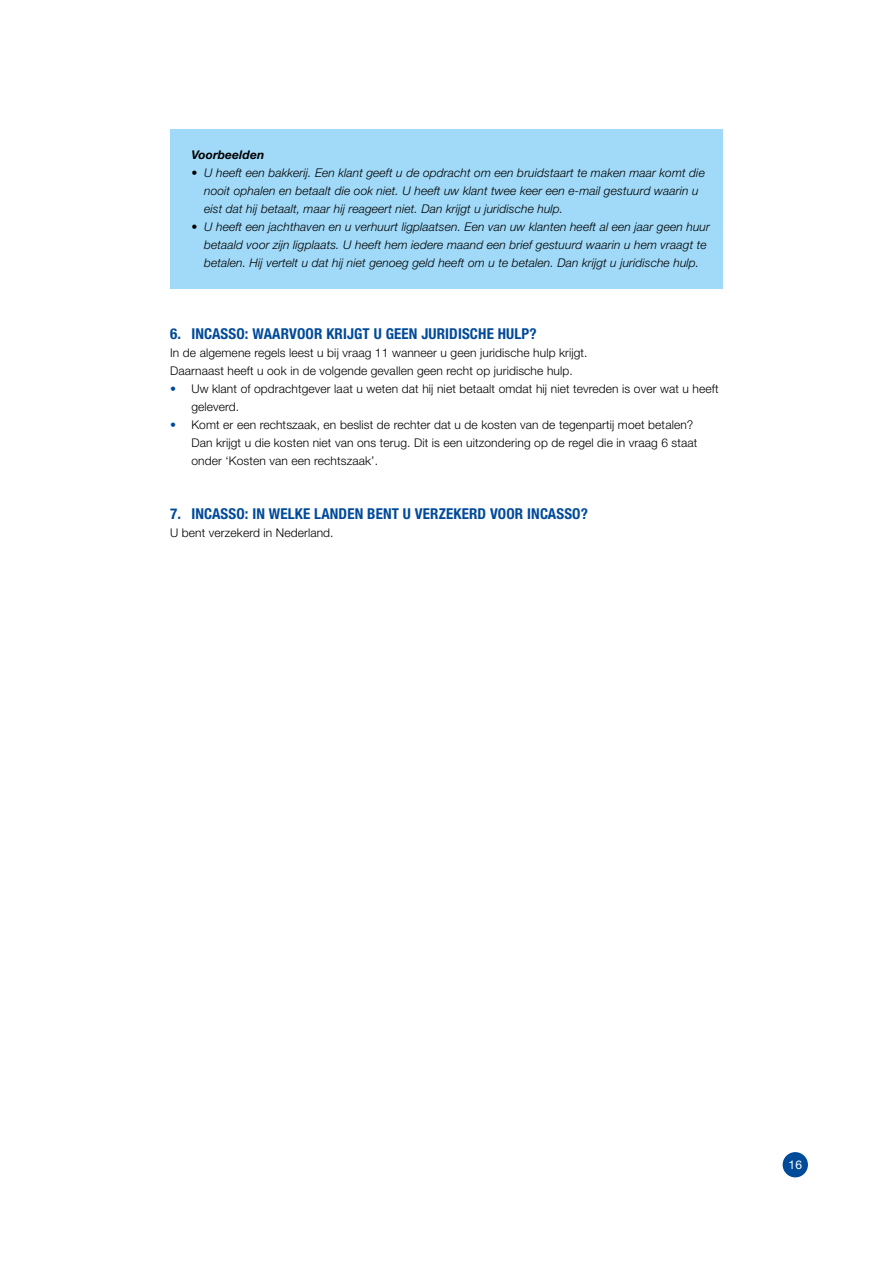
<style>
.page{position:relative;width:893px;height:1263px;background:#fff}
.page>*{position:absolute;margin:0;border:0;box-sizing:border-box;transform-origin:0 0}
.t1{font:700 condensed 15px "Helvetica Neue LT Std";letter-spacing:.01em;color:#004a9a}
.t2{font:italic 300 12px/18px "Helvetica Neue LT Std";letter-spacing:.01em;color:#000}
.t3{font:300 12px/18px "Helvetica Neue LT Std";letter-spacing:.01em;color:#000}
.t4{font:italic 700 12px "Helvetica Neue LT Std";letter-spacing:.01em;color:#000}
.t5{font:12px "Helvetica Neue LT Std";color:#fff}
.s1{font-style:normal}
.s2{color:#004a9a}
</style>
<div class="page">
<div style="left:783px;top:1152px;width:25px;height:25px;background:#004a9a;border-radius:50%"></div>
<div style="left:170px;top:129px;width:553px;height:160px;background:#a1daf8"></div>
<p class="t4" style="left:191px;top:147px;width:74px">Voorbeelden</p>
<p class="t2" style="left:204px;top:163px;width:502px;text-indent:-13px"><span class="s1">•</span> U heeft een bakkerij. Een klant geeft u de opdracht om een bruidstaart te maken maar komt die nooit ophalen en betaalt die ook niet. U heeft uw klant twee keer een e-mail gestuurd waarin u eist dat hij betaalt, maar hij reageert niet. Dan krijgt u juridische hulp.</p>
<p class="t2" style="left:204px;top:217px;width:507px;text-indent:-13px"><span class="s1">•</span> U heeft een jachthaven en u verhuurt ligplaatsen. Een van uw klanten heeft al een jaar geen huur betaald voor zijn ligplaats. U heeft hem iedere maand een brief gestuurd waarin u hem vraagt te betalen. Hij vertelt u dat hij niet genoeg geld heeft om u te betalen. Dan krijgt u juridische hulp.</p>
<p class="t1" style="left:170px;top:324px;width:368px">6. INCASSO: WAARVOOR KRIJGT U GEEN JURIDISCHE HULP?</p>
<p class="t3" style="left:170px;top:343px;width:419px">In de algemene regels leest u bij vraag 11 wanneer u geen juridische hulp krijgt.<br>Daarnaast heeft u ook in de volgende gevallen geen recht op juridische hulp.</p>
<p class="t3" style="left:191px;top:379px;width:529px;text-indent:-21px"><span class="s2">•</span> Uw klant of opdrachtgever laat u weten dat hij niet betaalt omdat hij niet tevreden is over wat u heeft geleverd.</p>
<p class="t3" style="left:191px;top:415px;width:508px;text-indent:-21px"><span class="s2">•</span> Komt er een rechtszaak, en beslist de rechter dat u de kosten van de tegenpartij moet betalen?<br>Dan krijgt u die kosten niet van ons terug. Dit is een uitzondering op de regel die in vraag 6 staat onder ‘Kosten van een rechtszaak’.</p>
<p class="t1" style="left:170px;top:504px;width:419px">7. INCASSO: IN WELKE LANDEN BENT U VERZEKERD VOOR INCASSO?</p>
<p class="t3" style="left:170px;top:523px;width:165px">U bent verzekerd in Nederland.</p>
<p class="t5" style="left:788px;top:1157px;width:15px">16</p>
</div>
